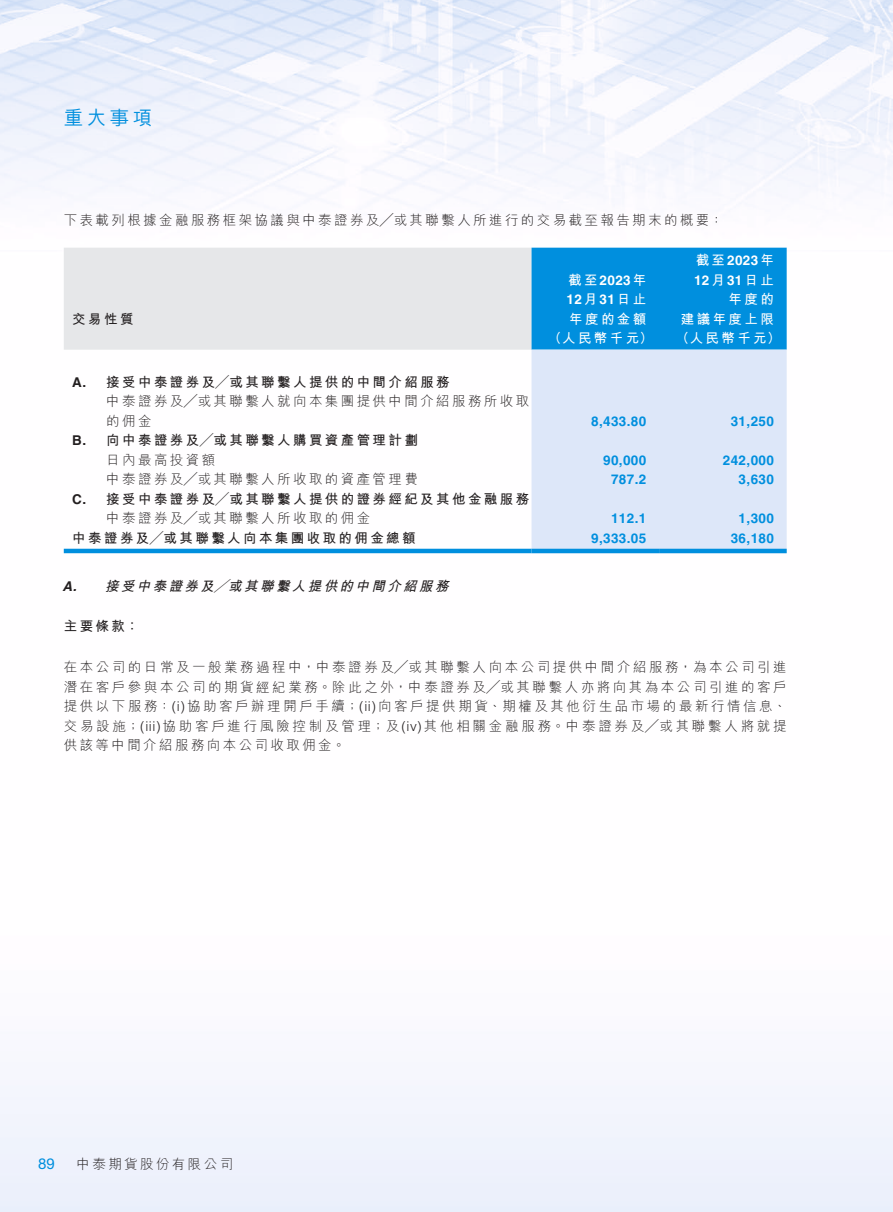
<style>
.page{position:relative;width:893px;height:1212px;background:#fff}
.page>*{position:absolute;margin:0;border:0;box-sizing:border-box;transform-origin:0 0}
.t1{font:500 19.5px "M Hei HK";color:#008fde}
.t2{font:15px "Helvetica Neue LT Std";color:#008fde}
._00_Body_text{font:300 13.5px/19.5px "M Hei HK";letter-spacing:.18em;color:#231f20;text-align:justify}
._50_Table_Body{font:700 13.5px "M Hei HK";letter-spacing:.18em;color:#231f20}
._50_Table_Body-2{font:300 13.5px/19.5px "M Hei HK";letter-spacing:.18em;color:#231f20}
._50_Table_Body-3{font:700 13.5px "Helvetica LT Std";letter-spacing:.03em;color:#008fde}
._50_Table_Body-4{font:700 13.5px "Helvetica LT Std";letter-spacing:.03em;color:#fff}
._50_Table_Body-5{font:700 13.5px "M Hei HK";letter-spacing:.18em;color:#fff}
._04_Heading_4{font:italic 700 13.5px "M Hei HK";color:#231f20}
._50_Table_Body-6{font:700 13.5px "Helvetica LT Std";color:#231f20}
._03_Heading_3{font:700 13.5px "M Hei HK";color:#231f20}
.s1{font-family:"M Hei HK"}
.s2{font-family:"Helvetica LT Std"}
</style>
<div class="page">
<img style="left:0;top:0;width:893px;height:1212px">
<div style="left:64px;top:248px;width:467px;height:102px;background:#e6e7e9"></div>
<div style="left:531px;top:248px;width:256px;height:102px;background:#008fde"></div>
<div style="left:531px;top:350px;width:256px;height:199px;background:#dde7f9"></div>
<hr style="left:64px;top:549px;width:467px;height:4px;background:#008fde">
<hr style="left:531px;top:549px;width:128px;height:4px;background:#008fde">
<hr style="left:659px;top:549px;width:128px;height:4px;background:#008fde">
<h1 class="t1" style="left:64px;top:104px;width:90px">重大事項</h1>
<p class="_00_Body_text" style="left:64px;top:210px;width:661px">下表載列根據金融服務框架協議與中泰證券及╱或其聯繫人所進行的交易截至報告期末的概要：</p>
<p class="_50_Table_Body" style="left:72px;top:309px;width:63px">交易性質</p>
<p class="_50_Table_Body-6" style="left:72px;top:374px;width:15px">A.</p>
<p class="_50_Table_Body" style="left:106px;top:372px;width:345px">接受中泰證券及╱或其聯繫人提供的中間介紹服務</p>
<p class="_50_Table_Body-2" style="left:106px;top:392px;width:424px">中泰證券及╱或其聯繫人就向本集團提供中間介紹服務所收取的佣金</p>
<p class="_50_Table_Body-4" style="left:568px;top:272px;width:80px"><span class="s1">截至</span>2023<span class="s1">年</span></p>
<p class="_50_Table_Body-4" style="left:566px;top:291px;width:81px">12<span class="s1">月</span>31<span class="s1">日止</span></p>
<p class="_50_Table_Body-5" style="left:569px;top:309px;width:79px">年度的金額</p>
<p class="_50_Table_Body-4" style="left:696px;top:252px;width:80px"><span class="s1">截至</span>2023<span class="s1">年</span></p>
<p class="_50_Table_Body-4" style="left:694px;top:272px;width:81px">12<span class="s1">月</span>31<span class="s1">日止</span></p>
<p class="_50_Table_Body-5" style="left:729px;top:290px;width:47px">年度的</p>
<p class="_50_Table_Body-5" style="left:681px;top:309px;width:95px">建議年度上限</p>
<p class="_50_Table_Body-5" style="left:548px;top:329px;width:106px">（人民幣千元）</p>
<p class="_50_Table_Body-5" style="left:676px;top:329px;width:106px">（人民幣千元）</p>
<p class="_50_Table_Body-3" style="left:591px;top:413px;width:57px">8,433.80</p>
<p class="_50_Table_Body-3" style="left:731px;top:413px;width:45px">31,250</p>
<p class="_50_Table_Body-6" style="left:72px;top:432px;width:15px">B.</p>
<p class="_50_Table_Body" style="left:106px;top:431px;width:313px">向中泰證券及╱或其聯繫人購買資產管理計劃</p>
<p class="_50_Table_Body-2" style="left:106px;top:450px;width:110px">日內最高投資額</p>
<p class="_50_Table_Body-3" style="left:603px;top:452px;width:45px">90,000</p>
<p class="_50_Table_Body-3" style="left:723px;top:452px;width:53px">242,000</p>
<p class="_50_Table_Body-2" style="left:106px;top:470px;width:313px">中泰證券及╱或其聯繫人所收取的資產管理費</p>
<p class="_50_Table_Body-3" style="left:611px;top:471px;width:37px">787.2</p>
<p class="_50_Table_Body-3" style="left:739px;top:471px;width:37px">3,630</p>
<p class="_50_Table_Body-6" style="left:72px;top:491px;width:15px">C.</p>
<p class="_50_Table_Body" style="left:106px;top:489px;width:424px">接受中泰證券及╱或其聯繫人提供的證券經紀及其他金融服務</p>
<p class="_50_Table_Body-2" style="left:106px;top:509px;width:265px">中泰證券及╱或其聯繫人所收取的佣金</p>
<p class="_50_Table_Body-3" style="left:611px;top:510px;width:37px">112.1</p>
<p class="_50_Table_Body-3" style="left:739px;top:510px;width:37px">1,300</p>
<p class="_50_Table_Body" style="left:72px;top:528px;width:345px">中泰證券及╱或其聯繫人向本集團收取的佣金總額</p>
<p class="_50_Table_Body-3" style="left:591px;top:530px;width:57px">9,333.05</p>
<p class="_50_Table_Body-3" style="left:731px;top:530px;width:45px">36,180</p>
<p class="_04_Heading_4" style="left:63px;top:576px;width:391px"><span class="s2">A.</span> 接受中泰證券及╱或其聯繫人提供的中間介紹服務</p>
<p class="_03_Heading_3" style="left:64px;top:616px;width:77px">主要條款：</p>
<p class="_00_Body_text" style="left:64px;top:657px;width:724px">在本公司的日常及一般業務過程中，中泰證券及╱或其聯繫人向本公司提供中間介紹服務，為本公司引進潛在客戶參與本公司的期貨經紀業務。除此之外，中泰證券及╱或其聯繫人亦將向其為本公司引進的客戶提供以下服務：<span class="s2">(i)</span>協助客戶辦理開戶手續；<span class="s2">(ii)</span>向客戶提供期貨、期權及其他衍生品市場的最新行情信息、交易設施；<span class="s2">(iii)</span>協助客戶進行風險控制及管理；及<span class="s2">(iv)</span>其他相關金融服務。中泰證券及╱或其聯繫人將就提供該等中間介紹服務向本公司收取佣金。</p>
<p class="t2" style="left:38px;top:1155px;width:18px">89</p>
<p class="_00_Body_text" style="left:77px;top:1154px;width:158px">中泰期貨股份有限公司</p>
</div>
